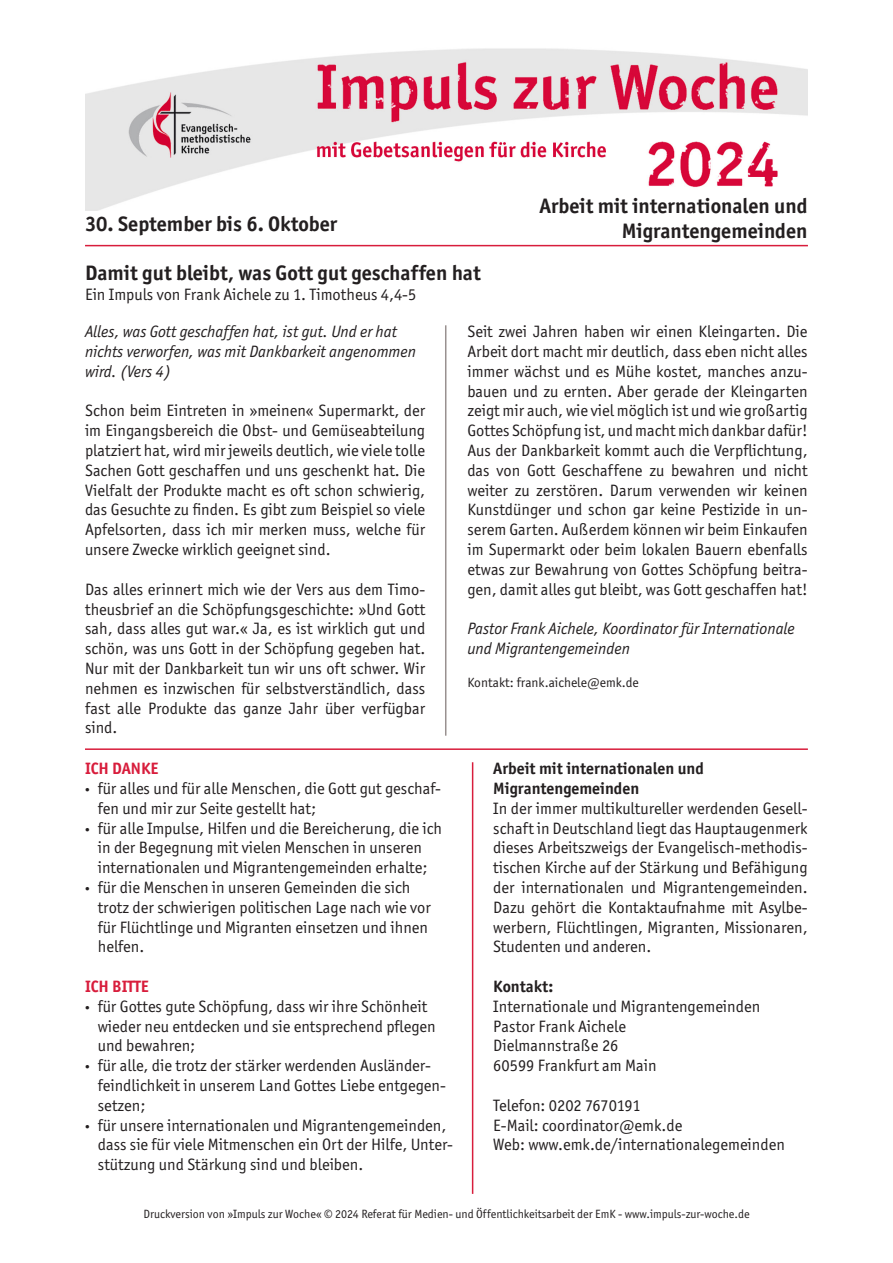
<style>
.page{position:relative;width:893px;height:1263px;background:#fff}
.page>*{position:absolute;margin:0;border:0;box-sizing:border-box;transform-origin:0 0}
.t1{font:700 21px "Officina Sans ITC Std";color:#231f20}
.t2{font:16.5px/19.8px "Officina Sans ITC Std";color:#231f20}
.t3{font:italic 16.5px/19.8px "Officina Sans ITC Std";color:#231f20}
.t4{font:700 16.5px "Officina Sans ITC Std";color:#231f20}
.t5{font:700 16.5px "Officina Sans ITC Std";color:#d81d3c}
.t6{font:13.5px "Officina Sans ITC Std";color:#231f20}
.t7{font:12px "Officina Sans ITC Std";color:#231f20}
.s1{font-family:"Myriad Pro"}
</style>
<div class="page">
<img style="left:85px;top:48px;width:723px;height:163px">
<hr style="left:85px;top:748px;width:723px;height:2px;background:#d81d3c">
<hr style="left:472px;top:762px;width:1px;height:432px;background:#d81d3c">
<hr style="left:85px;top:245px;width:723px;height:1px;background:#d81d3c">
<hr style="left:445px;top:325px;width:1px;height:411px;background:#999190">
<p class="t1" style="left:85px;top:211px;width:254px">30. September bis 6. Oktober</p>
<p class="t1" style="left:85px;top:260px;width:397px">Damit gut bleibt, was Gott gut geschaffen hat</p>
<p class="t2" style="left:85px;top:284px;width:333px">Ein Impuls von Frank Aichele zu 1. Timotheus 4,4-5</p>
<p class="t1" style="left:539px;top:193px;width:270px">Arbeit mit internationalen und</p>
<p class="t1" style="left:622px;top:218px;width:187px">Migrantengemeinden</p>
<p class="t3" style="left:85px;top:322px;width:333px">Alles, was Gott geschaffen hat, ist gut. Und er hat nichts verworfen, was mit Dankbarkeit angenommen wird. (Vers 4)</p>
<p class="t2" style="left:85px;top:401px;width:342px;text-align:justify">Schon beim Eintreten in »meinen« Supermarkt, der im Eingangsbereich die Obst- und Gemüseabteilung platziert hat, wird mir jeweils deutlich, wie viele tolle Sachen Gott geschaffen und uns geschenkt hat. Die Vielfalt der Produkte macht es oft schon schwierig, das Gesuchte zu finden. Es gibt zum Beispiel so viele Apfelsorten, dass ich mir merken muss, welche für unsere Zwecke wirklich geeignet sind.</p>
<p class="t2" style="left:85px;top:579px;width:342px;text-align:justify">Das alles erinnert mich wie der Vers aus dem Timo&shy;theusbrief an die Schöpfungsgeschichte: »Und Gott sah, dass alles gut war.« Ja, es ist wirklich gut und schön, was uns Gott in der Schöpfung gegeben hat.<br>Nur mit der Dankbarkeit tun wir uns oft schwer. Wir nehmen es inzwischen für selbstverständlich, dass fast alle Produkte das ganze Jahr über verfügbar sind.</p>
<p class="t5" style="left:85px;top:758px;width:75px">ICH DANKE</p>
<p class="t2" style="left:98px;top:778px;width:345px;text-indent:-13px"><span class="s1">•</span> für alles und für alle Menschen, die Gott gut geschaf&shy;fen und mir zur Seite gestellt hat;</p>
<p class="t2" style="left:85px;top:818px;width:358px;text-align:center"><span class="s1">•</span> für alle Impulse, Hilfen und die Bereicherung, die ich in der Begegnung mit vielen Menschen in unseren internationalen und Migrantengemeinden erhalte;</p>
<p class="t2" style="left:98px;top:877px;width:334px;text-indent:-13px"><span class="s1">•</span> für die Menschen in unseren Gemeinden die sich trotz der schwierigen politischen Lage nach wie vor für Flüchtlinge und Migranten einsetzen und ihnen helfen.</p>
<p class="t5" style="left:85px;top:976px;width:65px">ICH BITTE</p>
<p class="t2" style="left:98px;top:996px;width:339px;text-indent:-13px"><span class="s1">•</span> für Gottes gute Schöpfung, dass wir ihre Schönheit wieder neu entdecken und sie entsprechend pflegen und bewahren;</p>
<p class="t2" style="left:98px;top:1056px;width:350px;text-indent:-13px"><span class="s1">•</span> für alle, die trotz der stärker werdenden Ausländer&shy;feindlichkeit in unserem Land Gottes Liebe entgegen&shy;setzen;</p>
<p class="t2" style="left:98px;top:1115px;width:357px;text-indent:-13px"><span class="s1">•</span> für unsere internationalen und Migrantengemeinden, dass sie für viele Mitmenschen ein Ort der Hilfe, Unter&shy;stützung und Stärkung sind und bleiben.</p>
<p class="t2" style="left:467px;top:322px;width:342px;text-align:justify">Seit zwei Jahren haben wir einen Kleingarten. Die Arbeit dort macht mir deutlich, dass eben nicht alles immer wächst und es Mühe kostet, manches anzu&shy;bauen und zu ernten. Aber gerade der Kleingarten zeigt mir auch, wie viel möglich ist und wie großartig Gottes Schöpfung ist, und macht mich dankbar dafür!<br>Aus der Dankbarkeit kommt auch die Verpflichtung, das von Gott Geschaffene zu bewahren und nicht weiter zu zerstören. Darum verwenden wir keinen Kunstdünger und schon gar keine Pestizide in un&shy;serem Garten. Außerdem können wir beim Einkaufen im Supermarkt oder beim lokalen Bauern ebenfalls etwas zur Bewahrung von Gottes Schöpfung beitra&shy;gen, damit alles gut bleibt, was Gott geschaffen hat!</p>
<p class="t3" style="left:467px;top:619px;width:329px">Pastor Frank Aichele, Koordinator für Internationale</p>
<p class="t3" style="left:467px;top:639px;width:164px">und Migrantengemeinden</p>
<p class="t6" style="left:467px;top:674px;width:173px">Kontakt: frank.aichele@emk.de</p>
<p class="t4" style="left:493px;top:758px;width:212px">Arbeit mit internationalen und</p>
<p class="t4" style="left:493px;top:778px;width:148px">Migrantengemeinden</p>
<p class="t2" style="left:493px;top:798px;width:316px;text-align:justify">In der immer multikultureller werdenden Gesell&shy;schaft in Deutschland liegt das Hauptaugenmerk dieses Arbeitszweigs der Evangelisch-methodis&shy;tischen Kirche auf der Stärkung und Befähigung der internationalen und Migrantengemeinden.<br>Dazu gehört die Kontaktaufnahme mit Asylbe&shy;werbern, Flüchtlingen, Migranten, Missionaren, Studenten und anderen.</p>
<p class="t4" style="left:493px;top:976px;width:61px">Kontakt:</p>
<p class="t2" style="left:493px;top:996px;width:268px">Internationale und Migrantengemeinden</p>
<p class="t2" style="left:493px;top:1016px;width:134px">Pastor Frank Aichele</p>
<p class="t2" style="left:493px;top:1036px;width:127px">Dielmannstraße 26</p>
<p class="t2" style="left:493px;top:1056px;width:165px">60599 Frankfurt am Main</p>
<p class="t2" style="left:493px;top:1095px;width:149px">Telefon: 0202 7670191</p>
<p class="t2" style="left:493px;top:1115px;width:191px">E-Mail: coordinator@emk.de</p>
<p class="t2" style="left:493px;top:1135px;width:293px">Web: www.emk.de/internationalegemeinden</p>
<p class="t7" style="left:143px;top:1207px;width:608px">Druckversion von »Impuls zur Woche« © 2024 Referat für Medien- und Öffentlichkeitsarbeit der EmK - www.impuls-zur-woche.de</p>
</div>
